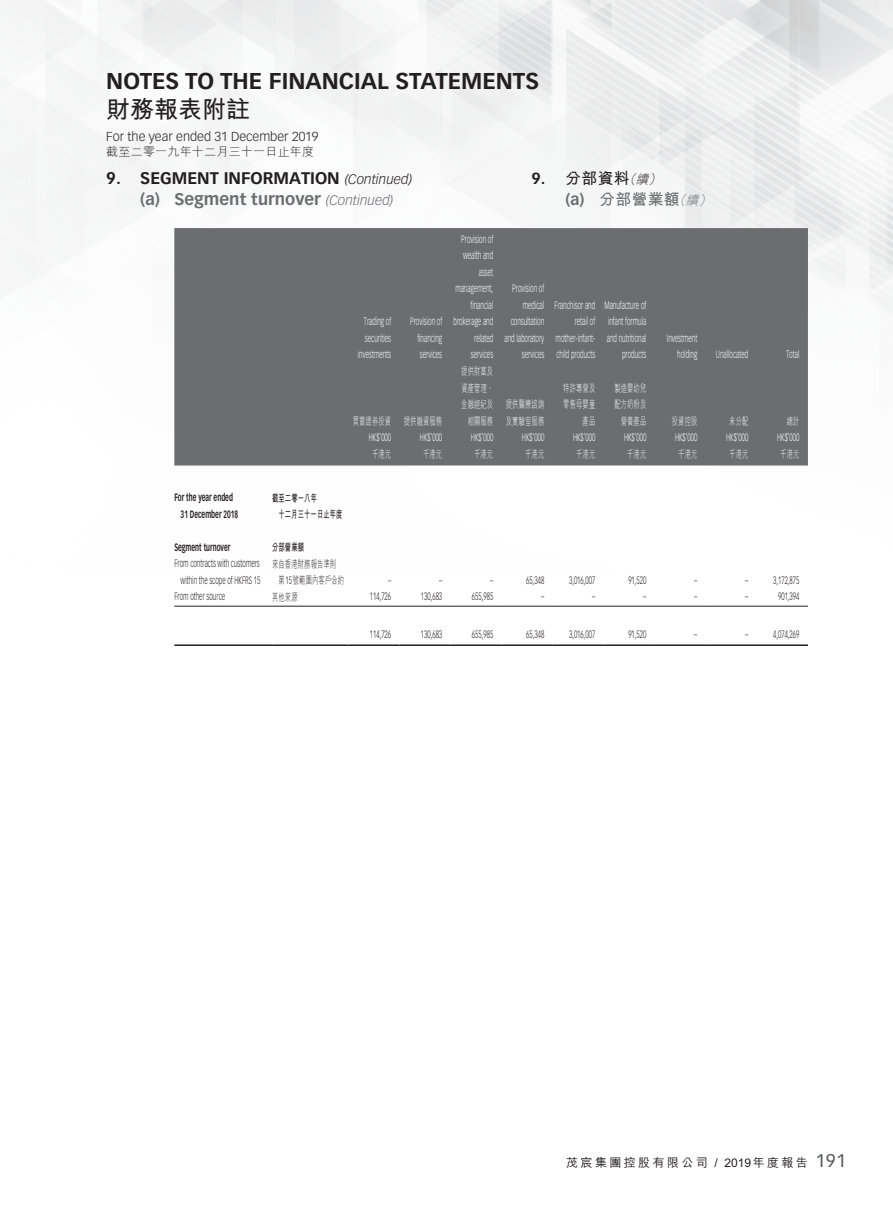
<style>
.page{position:relative;width:893px;height:1212px;background:#fff}
.page>*{position:absolute;margin:0;border:0;box-sizing:border-box;transform-origin:0 0}
.t1{font:700 24px "M Hei HK";color:#231f20}
.t2{font:700 22.5px "Vectora LT Std";color:#231f20}
.t3{font:700 16.5px/21px "Vectora LT Std";color:#231f20}
.t4{font:700 15.75px/21px "M Hei HK";letter-spacing:.02em;color:#6c6d70}
.t5{font:300 12.75px "Vectora LT Std";color:#231f20}
.t6{font:500 12px "M Hei HK";letter-spacing:.2em;color:#231f20}
.t7{font:300 12px "M Hei HK";letter-spacing:.02em;color:#231f20}
.t8{font:300 10.5px/16.5px "Vectora LT Std";color:#fff;text-align:right;scale:.6 1}
.t9{font:300 10.5px/16.5px "Vectora LT Std";color:#231f20;text-align:center;scale:.6 1}
.t10{font:300 10.5px/16.5px "M Hei HK";letter-spacing:.02em;color:#fff;text-align:right;scale:.6 1}
.t11{font:700 10.5px/16.5px "Vectora LT Std";color:#231f20;scale:.6 1}
.t12{font:300 10.5px/16.5px "M Hei HK";letter-spacing:.02em;color:#231f20;scale:.6 1}
.t13{font:700 10.5px/16.5px "M Hei HK";letter-spacing:.02em;color:#231f20;scale:.6 1}
.s1{font-family:"Vectora LT Std";color:#231f20}
.s2{color:#231f20}
.s3{font-weight:300;font-style:italic;font-size:12.75px;color:#231f20}
.s4{font-family:"Vectora LT Std"}
.s5{font-weight:300;font-style:italic;font-size:12.75px}
.s6{font-weight:300;font-style:italic;font-size:13.5px}
.s7{color:#6c6d70}
.s8{font-weight:300;font-style:italic;font-size:13.5px;color:#6c6d70}
.s9{font-family:"Vectora LT Std";font-weight:400;font-size:18px;color:#57585a}
</style>
<div class="page">
<div style="left:174px;top:228px;width:634px;height:237px;background:#6c6d70"></div>
<hr style="left:174px;top:606px;width:98px;height:1px;background:#231f20">
<hr style="left:272px;top:606px;width:77px;height:1px;background:#231f20">
<hr style="left:349px;top:606px;width:51px;height:1px;background:#231f20">
<hr style="left:400px;top:606px;width:51px;height:1px;background:#231f20">
<hr style="left:451px;top:606px;width:51px;height:1px;background:#231f20">
<hr style="left:502px;top:606px;width:51px;height:1px;background:#231f20">
<hr style="left:553px;top:606px;width:51px;height:1px;background:#231f20">
<hr style="left:604px;top:606px;width:51px;height:1px;background:#231f20">
<hr style="left:655px;top:606px;width:51px;height:1px;background:#231f20">
<hr style="left:706px;top:606px;width:51px;height:1px;background:#231f20">
<hr style="left:757px;top:606px;width:51px;height:1px;background:#231f20">
<hr style="left:174px;top:644px;width:98px;height:2px;background:#231f20">
<hr style="left:272px;top:644px;width:77px;height:2px;background:#231f20">
<hr style="left:349px;top:644px;width:51px;height:2px;background:#231f20">
<hr style="left:400px;top:644px;width:51px;height:2px;background:#231f20">
<hr style="left:451px;top:644px;width:51px;height:2px;background:#231f20">
<hr style="left:502px;top:644px;width:51px;height:2px;background:#231f20">
<hr style="left:553px;top:644px;width:51px;height:2px;background:#231f20">
<hr style="left:604px;top:644px;width:51px;height:2px;background:#231f20">
<hr style="left:655px;top:644px;width:51px;height:2px;background:#231f20">
<hr style="left:706px;top:644px;width:51px;height:2px;background:#231f20">
<hr style="left:757px;top:644px;width:51px;height:2px;background:#231f20">
<h2 class="t2" style="left:106px;top:67px;width:434px">NOTES TO THE FINANCIAL STATEMENTS</h2>
<h1 class="t1" style="left:106px;top:92px;width:145px">財務報表附註</h1>
<p class="t5" style="left:106px;top:129px;width:214px">For the year ended 31 December 2019</p>
<p class="t7" style="left:106px;top:145px;width:209px">截至二零一九年十二月三十一日止年度</p>
<h3 class="t4" style="left:565px;top:166px;width:150px;text-indent:-34px"><span class="s1">9.</span> <span class="s2">分部資料</span><span class="s3">（續）<br></span><span class="s4">(a)</span> 分部營業額<span class="s5">（續）</span></h3>
<h3 class="t3" style="left:140px;top:167px;width:273px;text-indent:-34px">9. SEGMENT INFORMATION <span class="s6">(Continued) </span><span class="s7">(a) Segment turnover</span> <span class="s8">(Continued)</span></h3>
<p class="t8" style="left:358px;top:313px;width:57px">Trading of securities investments</p>
<p class="t8" style="left:417px;top:313px;width:43px;text-align:justify;text-indent:-7px">Provision of financing services</p>
<p class="t8" style="left:454px;top:231px;width:68px">Provision of wealth and asset management, financial brokerage and related services</p>
<p class="t8" style="left:504px;top:280px;width:68px">Provision of medical consultation and laboratory services</p>
<p class="t8" style="left:554px;top:297px;width:70px">Franchisor and retail of mother-infant&shy;child products</p>
<p class="t8" style="left:604px;top:297px;width:71px">Manufacture of infant formula and nutritional products</p>
<p class="t8" style="left:667px;top:330px;width:52px">Investment holding</p>
<p class="t8" style="left:716px;top:346px;width:56px">Unallocated</p>
<p class="t8" style="left:786px;top:346px;width:24px">Total</p>
<p class="t10" style="left:353px;top:412px;width:151px">買賣證券投資 提供融資服務</p>
<p class="t10" style="left:461px;top:363px;width:55px">提供財富及資產管理、金融經紀及相關服務</p>
<p class="t10" style="left:506px;top:396px;width:66px;text-align:left">提供醫療諮詢及實驗室服務</p>
<p class="t10" style="left:563px;top:379px;width:55px">特許專營及零售母嬰童產品</p>
<p class="t10" style="left:614px;top:379px;width:55px">製造嬰幼兒配方奶粉及營養產品</p>
<p class="t10" style="left:672px;top:412px;width:44px">投資控股</p>
<p class="t10" style="left:729px;top:412px;width:33px">未分配</p>
<p class="t10" style="left:787px;top:412px;width:23px">總計</p>
<p class="t11" style="left:181px;top:489px;width:98px;text-indent:-6px">For the year ended<br>31 December 2018</p>
<p class="t13" style="left:278px;top:488px;width:108px;text-indent:-6px">截至二零一八年<br>十二月三十一日止年度</p>
<p class="t11" style="left:174px;top:539px;width:95px">Segment turnover</p>
<p class="t13" style="left:272px;top:538px;width:55px">分部營業額</p>
<p class="t9" style="left:174px;top:555px;width:145px">From contracts with customers within the scope of HKFRS 15</p>
<p class="t12" style="left:278px;top:555px;width:111px;text-indent:-6px">來自香港財務報告準則第<span class="s4">15</span>號範圍內客戶合約</p>
<p class="t8" style="left:369px;top:429px;width:39px">HK$’000</p>
<p class="t8" style="left:420px;top:429px;width:39px">HK$’000</p>
<p class="t8" style="left:471px;top:429px;width:39px">HK$’000</p>
<p class="t8" style="left:522px;top:429px;width:39px">HK$’000</p>
<p class="t8" style="left:573px;top:429px;width:39px">HK$’000</p>
<p class="t8" style="left:624px;top:429px;width:39px">HK$’000</p>
<p class="t8" style="left:675px;top:429px;width:39px">HK$’000</p>
<p class="t8" style="left:726px;top:429px;width:39px">HK$’000</p>
<p class="t8" style="left:777px;top:429px;width:39px">HK$’000</p>
<p class="t10" style="left:372px;top:445px;width:33px">千港元</p>
<p class="t10" style="left:423px;top:445px;width:33px">千港元</p>
<p class="t10" style="left:474px;top:445px;width:33px">千港元</p>
<p class="t10" style="left:525px;top:445px;width:33px">千港元</p>
<p class="t10" style="left:576px;top:445px;width:33px">千港元</p>
<p class="t10" style="left:627px;top:445px;width:33px">千港元</p>
<p class="t10" style="left:678px;top:445px;width:33px">千港元</p>
<p class="t10" style="left:729px;top:445px;width:33px">千港元</p>
<p class="t10" style="left:780px;top:445px;width:33px">千港元</p>
<p class="t9" style="left:388px;top:572px;width:7px">–</p>
<p class="t9" style="left:439px;top:572px;width:7px">–</p>
<p class="t9" style="left:490px;top:572px;width:7px">–</p>
<p class="t9" style="left:526px;top:572px;width:32px">65,348</p>
<p class="t9" style="left:569px;top:572px;width:45px">3,016,007</p>
<p class="t9" style="left:628px;top:572px;width:32px">91,520</p>
<p class="t9" style="left:694px;top:572px;width:7px">–</p>
<p class="t9" style="left:745px;top:572px;width:92px">– 3,172,875</p>
<p class="t9" style="left:174px;top:588px;width:86px">From other source</p>
<p class="t12" style="left:272px;top:588px;width:44px">其他來源</p>
<p class="t9" style="left:370px;top:588px;width:37px">114,726</p>
<p class="t9" style="left:421px;top:588px;width:37px">130,683</p>
<p class="t9" style="left:472px;top:588px;width:37px">655,985</p>
<p class="t9" style="left:541px;top:588px;width:7px">–</p>
<p class="t9" style="left:592px;top:588px;width:7px">–</p>
<p class="t9" style="left:643px;top:588px;width:7px">–</p>
<p class="t9" style="left:694px;top:588px;width:7px">–</p>
<p class="t9" style="left:745px;top:588px;width:7px">–</p>
<p class="t9" style="left:778px;top:588px;width:37px">901,394</p>
<p class="t9" style="left:370px;top:626px;width:37px">114,726</p>
<p class="t9" style="left:421px;top:626px;width:37px">130,683</p>
<p class="t9" style="left:472px;top:626px;width:37px">655,985</p>
<p class="t9" style="left:526px;top:626px;width:32px">65,348</p>
<p class="t9" style="left:569px;top:626px;width:45px">3,016,007</p>
<p class="t9" style="left:628px;top:626px;width:32px">91,520</p>
<p class="t9" style="left:694px;top:626px;width:7px">–</p>
<p class="t9" style="left:745px;top:626px;width:92px">– 4,074,269</p>
<p class="t6" style="left:566px;top:1153px;width:281px">茂宸集團控股有限公司 / 2019年度報告 <span class="s9">191</span></p>
</div>
